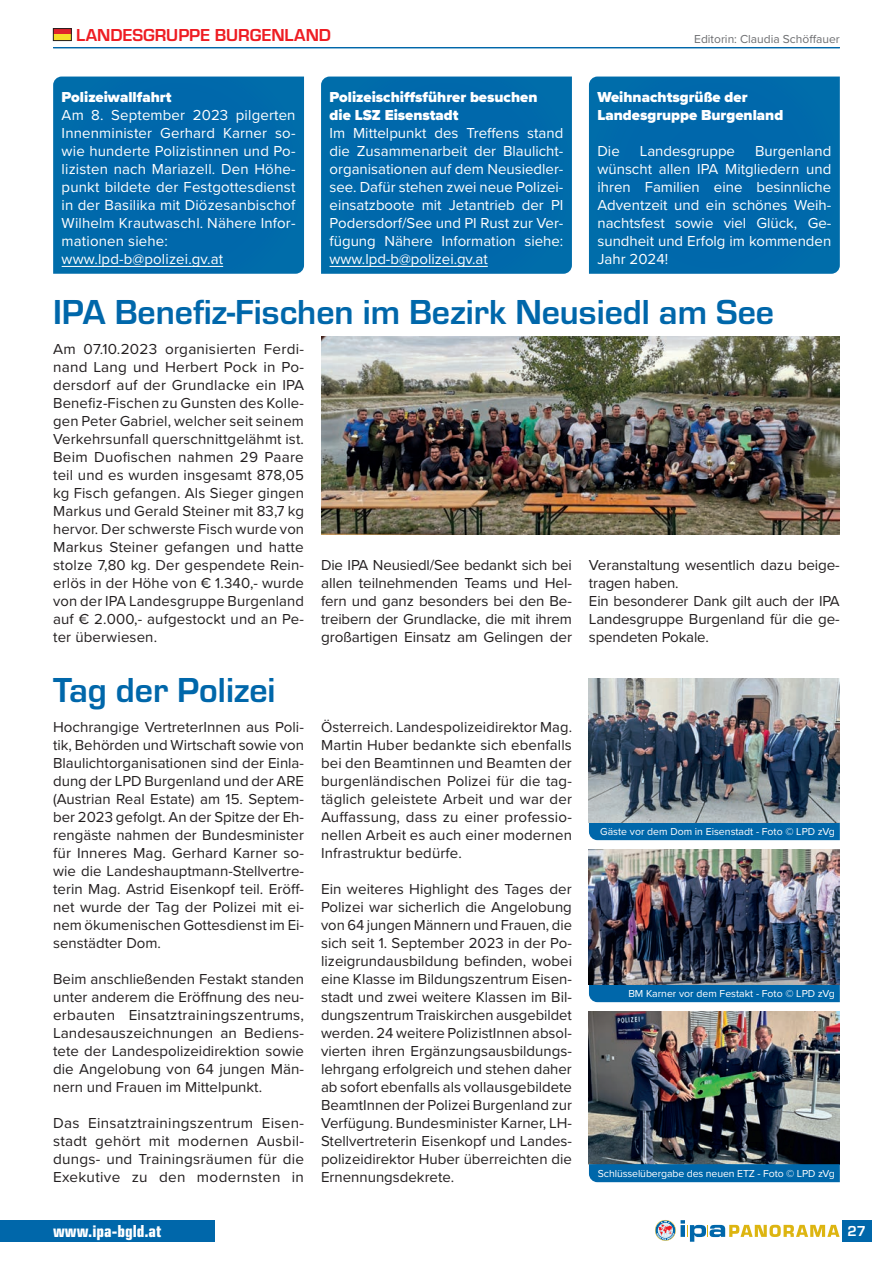
<style>
.page{position:relative;width:893px;height:1263px;background:#fff}
.page>*{position:absolute;margin:0;border:0;box-sizing:border-box;transform-origin:0 0}
.t1{font:700 36px "Eurostile";color:#0067aa}
.t2{font:700 18px "Eurostile";color:#ee1d23}
.t3{font:18px "Eurostile Con Hea";color:#fff}
.t4{font:15px/18px "Proxima Nova";color:#231f20;text-align:justify}
.t5{font:15px/18px "Proxima Nova";letter-spacing:.01em;color:#fff;text-align:justify}
.t6{font:900 15px/18px "Proxima Nova";color:#fff}
.t7{font:700 15px "Eurostile";color:#fff}
.t8{font:12px "Proxima Nova";color:#6c6d70}
.t9{font:10.5px "Proxima Nova";color:#fff}
</style>
<div class="page">
<svg style="left:655px;top:1220px;width:184px;height:22px"></svg>
<hr style="left:53px;top:47px;width:787px;height:1px;background:#0067aa">
<div style="left:53px;top:77px;width:251px;height:197px;background:#0068ab"></div>
<hr style="left:62px;top:266px;width:161px;height:1px;background:#fff">
<div style="left:321px;top:77px;width:251px;height:197px;background:#0068ab"></div>
<hr style="left:330px;top:266px;width:158px;height:1px;background:#fff">
<div style="left:589px;top:77px;width:251px;height:197px;background:#0068ab"></div>
<div style="left:842px;top:1220px;width:30px;height:22px;background:#0067aa"></div>
<div style="left:0;top:1220px;width:215px;height:22px;background:#0067aa"></div>
<div style="left:53px;top:29px;width:18px;height:6px;background:#e0232b"></div>
<div style="left:53px;top:35px;width:18px;height:6px;background:#f7de2a"></div>
<div style="left:53px;top:28px;width:19px;height:13px;border:1px solid #231f20"></div>
<div style="left:589px;top:822px;width:251px;height:18px;background:#0067aa"></div>
<div style="left:589px;top:984px;width:251px;height:18px;background:#0067aa"></div>
<img style="left:321px;top:336px;width:519px;height:198px">
<img style="left:589px;top:678px;width:251px;height:144px">
<img style="left:589px;top:849px;width:251px;height:135px">
<img style="left:589px;top:1011px;width:251px;height:153px">
<div style="left:589px;top:1164px;width:251px;height:18px;background:#0067aa"></div>
<p class="t2" style="left:76px;top:22px;width:257px">LANDESGRUPPE BURGENLAND</p>
<p class="t8" style="left:694px;top:30px;width:147px">Editorin: Claudia Schöffauer</p>
<p class="t6" style="left:62px;top:88px;width:111px">Polizeiwallfahrt</p>
<p class="t5" style="left:62px;top:105px;width:235px;text-align:left">Am 8. September 2023 pilgerten<br>Innenminister Gerhard Karner so&shy;wie hunderte Polizistinnen und Po&shy;lizisten nach Mariazell. Den Höhe&shy;punkt bildete der Festgottesdienst in der Basilika mit Diözesanbischof<br>Wilhelm Krautwaschl. Nähere Infor&shy;mationen siehe: www.lpd-b@polizei.gv.at</p>
<p class="t6" style="left:330px;top:88px;width:209px">Polizeischiffsführer besuchen die LSZ Eisenstadt</p>
<p class="t5" style="left:330px;top:123px;width:235px">Im Mittelpunkt des Treffens stand die Zusammenarbeit der Blaulicht&shy;organisationen auf dem Neusiedler&shy;see. Dafür stehen zwei neue Polizei&shy;einsatzboote mit Jetantrieb der PI Podersdorf/See und PI Rust zur Ver&shy;fügung Nähere Information siehe: www.lpd-b@polizei.gv.at</p>
<p class="t6" style="left:597px;top:88px;width:187px">Weihnachtsgrüße der<br>Landesgruppe Burgenland</p>
<p class="t5" style="left:597px;top:141px;width:24px">Die</p>
<p class="t5" style="left:640px;top:141px;width:97px">Landesgruppe</p>
<p class="t5" style="left:597px;top:141px;width:235px;text-indent:158px">Burgenland wünscht allen IPA Mitgliedern und ihren Familien eine besinnliche Adventzeit und ein schönes Weih&shy;nachtsfest sowie viel Glück, Ge&shy;sundheit und Erfolg im kommenden Jahr 2024!</p>
<h1 class="t1" style="left:53px;top:286px;width:722px">IPA Benefiz-Fischen im Bezirk Neusiedl am See</h1>
<p class="t4" style="left:53px;top:339px;width:252px">Am 07.10.2023 organisierten Ferdi&shy;nand Lang und Herbert Pock in Po&shy;dersdorf auf der Grundlacke ein IPA Benefiz-Fischen zu Gunsten des Kolle&shy;gen Peter Gabriel, welcher seit seinem Verkehrsunfall querschnittgelähmt ist.<br>Beim Duofischen nahmen 29 Paare teil und es wurden insgesamt 878,05 kg Fisch gefangen. Als Sieger gingen Markus und Gerald Steiner mit 83,7 kg hervor. Der schwerste Fisch wurde von Markus Steiner gefangen und hatte stolze 7,80 kg. Der gespendete Rein&shy;erlös in der Höhe von € 1.340,- wurde von der IPA Landesgruppe Burgenland auf € 2.000,- aufgestockt und an Pe&shy;ter überwiesen.</p>
<h1 class="t1" style="left:53px;top:664px;width:224px">Tag der Polizei</h1>
<p class="t4" style="left:53px;top:717px;width:252px">Hochrangige VertreterInnen aus Poli&shy;tik, Behörden und Wirtschaft sowie von Blaulichtorganisationen sind der Einla&shy;dung der LPD Burgenland und der ARE (Austrian Real Estate) am 15. Septem&shy;ber 2023 gefolgt. An der Spitze der Eh&shy;rengäste nahmen der Bundesminister für Inneres Mag. Gerhard Karner so&shy;wie die Landeshauptmann-Stellvertre&shy;terin Mag. Astrid Eisenkopf teil. Eröff&shy;net wurde der Tag der Polizei mit ei&shy;nem ökumenischen Gottesdienst im Ei&shy;senstädter Dom.</p>
<p class="t4" style="left:53px;top:969px;width:252px">Beim anschließenden Festakt standen unter anderem die Eröffnung des neu&shy;erbauten Einsatztrainingszentrums, Landesauszeichnungen an Bediens&shy;tete der Landespolizeidirektion sowie die Angelobung von 64 jungen Män&shy;nern und Frauen im Mittelpunkt.</p>
<p class="t4" style="left:53px;top:1113px;width:252px">Das Einsatztrainingszentrum Eisen&shy;stadt gehört mit modernen Ausbil&shy;dungs- und Trainingsräumen für die Exekutive zu den modernsten in</p>
<p class="t4" style="left:321px;top:555px;width:252px">Die IPA Neusiedl/See bedankt sich bei allen teilnehmenden Teams und Hel&shy;fern und ganz besonders bei den Be&shy;treibern der Grundlacke, die mit ihrem großartigen Einsatz am Gelingen der</p>
<p class="t4" style="left:321px;top:717px;width:253px">Österreich. Landespolizeidirektor Mag.<br>Martin Huber bedankte sich ebenfalls bei den Beamtinnen und Beamten der burgenländischen Polizei für die tag&shy;täglich geleistete Arbeit und war der Auffassung, dass zu einer professio&shy;nellen Arbeit es auch einer modernen Infrastruktur bedürfe.</p>
<p class="t4" style="left:321px;top:879px;width:253px">Ein weiteres Highlight des Tages der Polizei war sicherlich die Angelobung von 64 jungen Männern und Frauen, die sich seit 1. September 2023 in der Po&shy;lizeigrundausbildung befinden, wobei eine Klasse im Bildungszentrum Eisen&shy;stadt und zwei weitere Klassen im Bil&shy;dungszentrum Traiskirchen ausgebildet werden. 24 weitere PolizistInnen absol&shy;vierten ihren Ergänzungsausbildungs&shy;lehrgang erfolgreich und stehen daher ab sofort ebenfalls als vollausgebildete BeamtInnen der Polizei Burgenland zur Verfügung. Bundesminister Karner, LH-Stellvertreterin Eisenkopf und Landes&shy;polizeidirektor Huber überreichten die Ernennungsdekrete.</p>
<p class="t4" style="left:589px;top:555px;width:252px;text-align:left">Veranstaltung wesentlich dazu beige&shy;tragen haben.<br>Ein besonderer Dank gilt auch der IPA<br>Landesgruppe Burgenland für die ge&shy;spendeten Pokale.</p>
<p class="t9" style="left:600px;top:824px;width:236px">Gäste vor dem Dom in Eisenstadt - Foto © LPD zVg</p>
<p class="t9" style="left:628px;top:986px;width:208px">BM Karner vor dem Festakt - Foto © LPD zVg</p>
<p class="t9" style="left:598px;top:1166px;width:238px">Schlüsselübergabe des neuen ETZ - Foto © LPD zVg</p>
<p class="t3" style="left:53px;top:1218px;width:110px">www.ipa-bgld.at</p>
<p class="t7" style="left:847px;top:1220px;width:20px">27</p>
</div>
